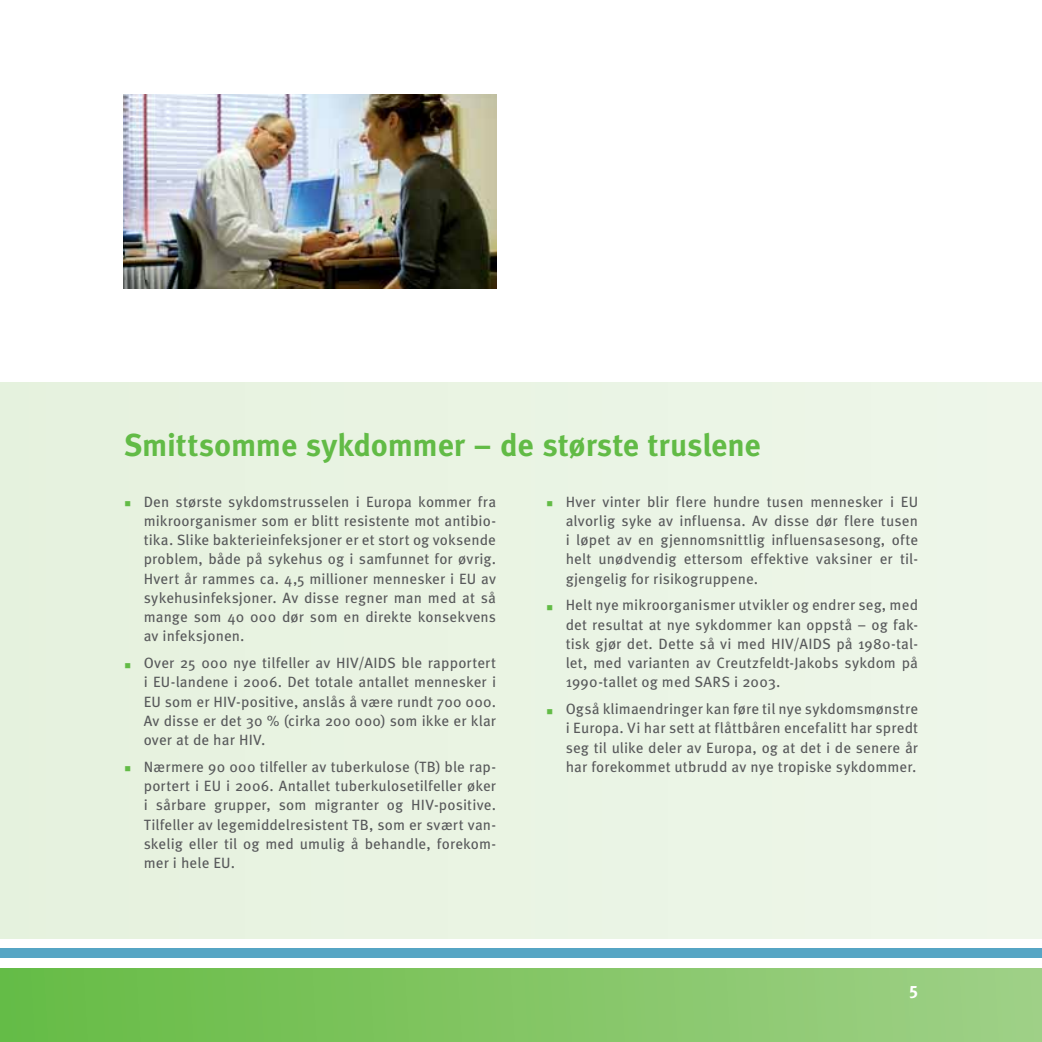
<style>
.page{position:relative;width:1042px;height:1042px;background:#fff}
.page>*{position:absolute;margin:0;border:0;box-sizing:border-box;transform-origin:0 0}
.t1{font:700 31.5px "Meta Pro";letter-spacing:-.01em;color:#62bb46}
.t2{font:700 17.5px "Meta Pro";color:#fff}
.t3{font:14.88px/19.2px "Meta Pro";letter-spacing:.01em;color:#58595b;text-align:justify}
</style>
<div class="page">
<div style="left:0;top:382px;width:1041px;height:556px;background:#eaf4e3"></div>
<img style="left:124px;top:95px;width:372px;height:193px">
<div style="left:0;top:948px;width:1041px;height:10px;background:#56a5c4"></div>
<svg style="left:0;top:968px;width:1041px;height:74px;background:#82c565"></svg>
<h1 class="t1" style="left:124px;top:433px;width:638px">Smittsomme sykdommer – de største truslene</h1>
<p class="t3" style="left:144px;top:493px;width:354px">Den største sykdomstrusselen i Europa kommer fra mikroorganismer som er blitt resistente mot antibio&shy;tika. Slike bakterieinfeksjoner er et stort og voksende problem, både på sykehus og i samfunnet for øvrig.<br>Hvert år rammes ca. 4,5 millioner mennesker i EU av sykehusinfeksjoner. Av disse regner man med at så mange som 40 000 dør som en direkte konsekvens av infeksjonen.</p>
<p class="t3" style="left:144px;top:655px;width:354px">Over 25 000 nye tilfeller av HIV/AIDS ble rapportert i EU-landene i 2006. Det totale antallet mennesker i EU som er HIV-positive, anslås å være rundt 700 000.<br>Av disse er det 30 % (cirka 200 000) som ikke er klar over at de har HIV.</p>
<p class="t3" style="left:144px;top:759px;width:354px">Nærmere 90 000 tilfeller av tuberkulose (TB) ble rap&shy;portert i EU i 2006. Antallet tuberkulosetilfeller øker i sårbare grupper, som migranter og HIV-positive.<br>Tilfeller av legemiddelresistent TB, som er svært van&shy;skelig eller til og med umulig å behandle, forekom&shy;mer i hele EU.</p>
<p class="t3" style="left:565px;top:493px;width:354px">Hver vinter blir flere hundre tusen mennesker i EU alvorlig syke av influensa. Av disse dør flere tusen i løpet av en gjennomsnittlig influensasesong, ofte helt unødvendig ettersom effektive vaksiner er til&shy;gjengelig for risikogruppene.</p>
<p class="t3" style="left:565px;top:597px;width:354px">Helt nye mikroorganismer utvikler og endrer seg, med det resultat at nye sykdommer kan oppstå – og fak&shy;tisk gjør det. Dette så vi med HIV/AIDS på 1980-tal&shy;let, med varianten av Creutzfeldt-Jakobs sykdom på 1990-tallet og med SARS i 2003.</p>
<p class="t3" style="left:565px;top:701px;width:354px">Også klimaendringer kan føre til nye sykdomsmønstre i Europa. Vi har sett at flåttbåren encefalitt har spredt seg til ulike deler av Europa, og at det i de senere år har forekommet utbrudd av nye tropiske sykdommer.</p>
<p class="t2" style="left:908px;top:982px;width:11px">5</p>
</div>
